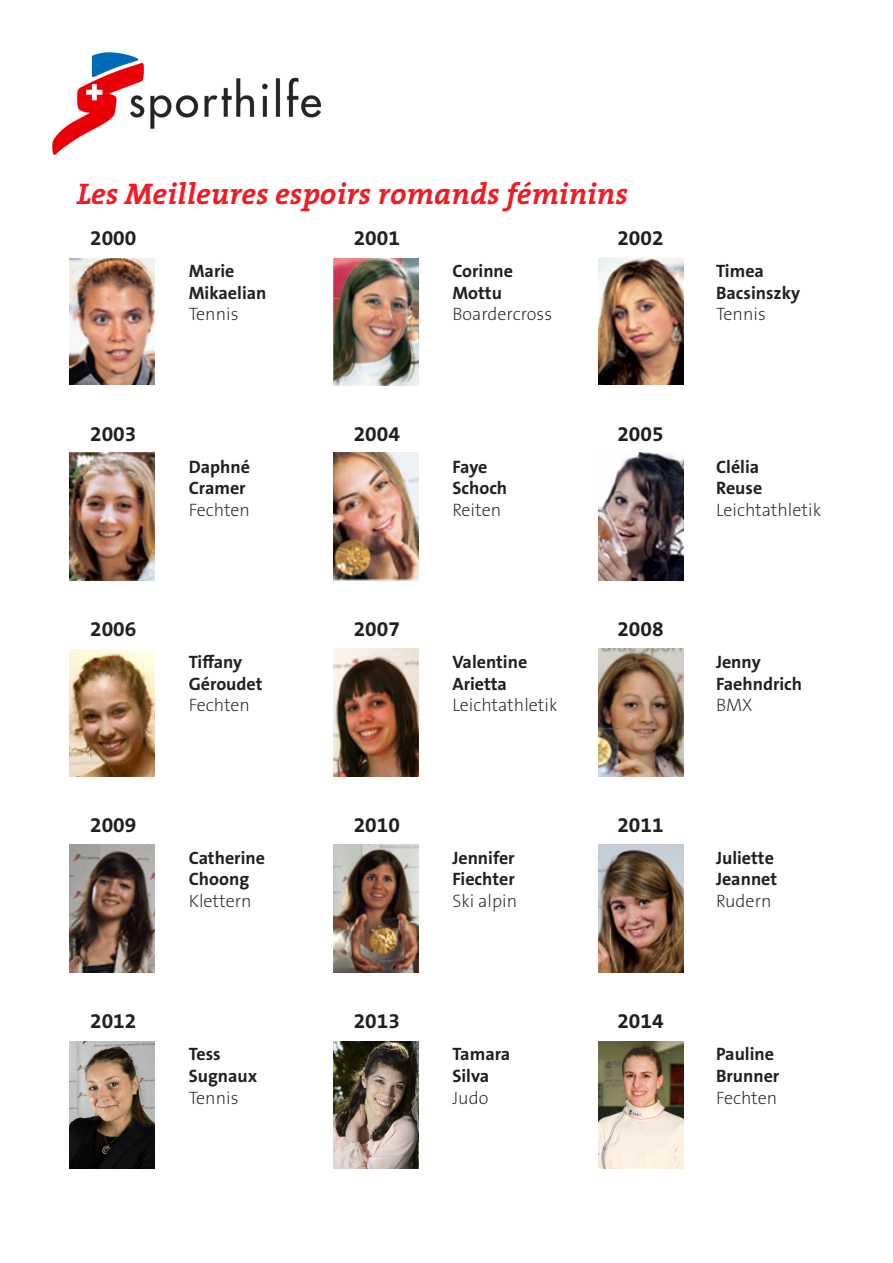
<style>
.page{position:relative;width:893px;height:1263px;background:#fff}
.page>*{position:absolute;margin:0;border:0;box-sizing:border-box;transform-origin:0 0}
.t1{font:italic 700 30px "The Serif B7";color:#ed1d23}
.t2{font:700 21px "The Sans B W7";color:#231f20}
.t3{font:700 18px "The Sans B W7";color:#231f20}
.t4{font:200 18px "The Sans B W2";color:#231f20}
</style>
<div class="page">
<img style="left:52px;top:52px;width:269px;height:103px">
<img style="left:70px;top:258px;width:85px;height:127px">
<img style="left:334px;top:258px;width:85px;height:127px">
<img style="left:598px;top:258px;width:85px;height:127px">
<img style="left:70px;top:453px;width:85px;height:127px">
<img style="left:334px;top:453px;width:85px;height:127px">
<img style="left:598px;top:453px;width:85px;height:127px">
<img style="left:70px;top:649px;width:85px;height:127px">
<img style="left:334px;top:649px;width:85px;height:127px">
<img style="left:598px;top:649px;width:85px;height:127px">
<img style="left:70px;top:845px;width:85px;height:127px">
<img style="left:334px;top:845px;width:85px;height:127px">
<img style="left:598px;top:845px;width:85px;height:127px">
<img style="left:70px;top:1041px;width:85px;height:127px">
<img style="left:334px;top:1041px;width:85px;height:127px">
<img style="left:598px;top:1041px;width:85px;height:127px">
<p class="t1" style="left:77px;top:178px;width:553px">Les Meilleures espoirs romands féminins</p>
<p class="t2" style="left:90px;top:225px;width:48px">2000</p>
<p class="t2" style="left:354px;top:225px;width:48px">2001</p>
<p class="t2" style="left:617px;top:225px;width:48px">2002</p>
<p class="t3" style="left:189px;top:259px;width:47px">Marie</p>
<p class="t3" style="left:189px;top:281px;width:79px">Mikaelian</p>
<p class="t4" style="left:189px;top:302px;width:51px">Tennis</p>
<p class="t3" style="left:452px;top:259px;width:62px">Corinne</p>
<p class="t3" style="left:452px;top:281px;width:51px">Mottu</p>
<p class="t4" style="left:452px;top:302px;width:101px">Boardercross</p>
<p class="t2" style="left:90px;top:420px;width:48px">2003</p>
<p class="t2" style="left:354px;top:420px;width:48px">2004</p>
<p class="t2" style="left:617px;top:420px;width:48px">2005</p>
<p class="t3" style="left:189px;top:455px;width:63px">Daphné</p>
<p class="t3" style="left:189px;top:476px;width:58px">Cramer</p>
<p class="t4" style="left:189px;top:498px;width:63px">Fechten</p>
<p class="t3" style="left:452px;top:455px;width:36px">Faye</p>
<p class="t3" style="left:452px;top:476px;width:56px">Schoch</p>
<p class="t4" style="left:452px;top:498px;width:50px">Reiten</p>
<p class="t2" style="left:90px;top:616px;width:48px">2006</p>
<p class="t2" style="left:354px;top:616px;width:48px">2007</p>
<p class="t2" style="left:617px;top:616px;width:48px">2008</p>
<p class="t3" style="left:189px;top:650px;width:55px">Tiffany</p>
<p class="t3" style="left:189px;top:672px;width:75px">Géroudet</p>
<p class="t4" style="left:189px;top:694px;width:63px">Fechten</p>
<p class="t3" style="left:452px;top:650px;width:76px">Valentine</p>
<p class="t3" style="left:452px;top:672px;width:56px">Arietta</p>
<p class="t4" style="left:452px;top:694px;width:107px">Leichtathletik</p>
<p class="t2" style="left:90px;top:811px;width:48px">2009</p>
<p class="t2" style="left:354px;top:811px;width:48px">2010</p>
<p class="t2" style="left:617px;top:811px;width:48px">2011</p>
<p class="t3" style="left:189px;top:846px;width:78px">Catherine</p>
<p class="t3" style="left:189px;top:868px;width:62px">Choong</p>
<p class="t4" style="left:189px;top:889px;width:64px">Klettern</p>
<p class="t3" style="left:452px;top:846px;width:64px">Jennifer</p>
<p class="t3" style="left:452px;top:868px;width:64px">Fiechter</p>
<p class="t4" style="left:452px;top:889px;width:66px">Ski alpin</p>
<p class="t2" style="left:90px;top:1007px;width:48px">2012</p>
<p class="t2" style="left:354px;top:1007px;width:48px">2013</p>
<p class="t2" style="left:617px;top:1007px;width:48px">2014</p>
<p class="t3" style="left:189px;top:1043px;width:34px">Tess</p>
<p class="t3" style="left:189px;top:1064px;width:70px">Sugnaux</p>
<p class="t4" style="left:189px;top:1086px;width:51px">Tennis</p>
<p class="t3" style="left:452px;top:1043px;width:59px">Tamara</p>
<p class="t3" style="left:452px;top:1064px;width:38px">Silva</p>
<p class="t4" style="left:452px;top:1086px;width:37px">Judo</p>
<p class="t3" style="left:716px;top:259px;width:49px">Timea</p>
<p class="t3" style="left:716px;top:281px;width:86px">Bacsinszky</p>
<p class="t4" style="left:716px;top:302px;width:51px">Tennis</p>
<p class="t3" style="left:716px;top:455px;width:45px">Clélia</p>
<p class="t3" style="left:716px;top:476px;width:48px">Reuse</p>
<p class="t4" style="left:716px;top:498px;width:107px">Leichtathletik</p>
<p class="t3" style="left:716px;top:650px;width:46px">Jenny</p>
<p class="t3" style="left:716px;top:672px;width:88px">Faehndrich</p>
<p class="t4" style="left:716px;top:694px;width:38px">BMX</p>
<p class="t3" style="left:716px;top:846px;width:59px">Juliette</p>
<p class="t3" style="left:716px;top:868px;width:63px">Jeannet</p>
<p class="t4" style="left:716px;top:889px;width:57px">Rudern</p>
<p class="t3" style="left:716px;top:1043px;width:60px">Pauline</p>
<p class="t3" style="left:716px;top:1064px;width:65px">Brunner</p>
<p class="t4" style="left:716px;top:1086px;width:63px">Fechten</p>
</div>
